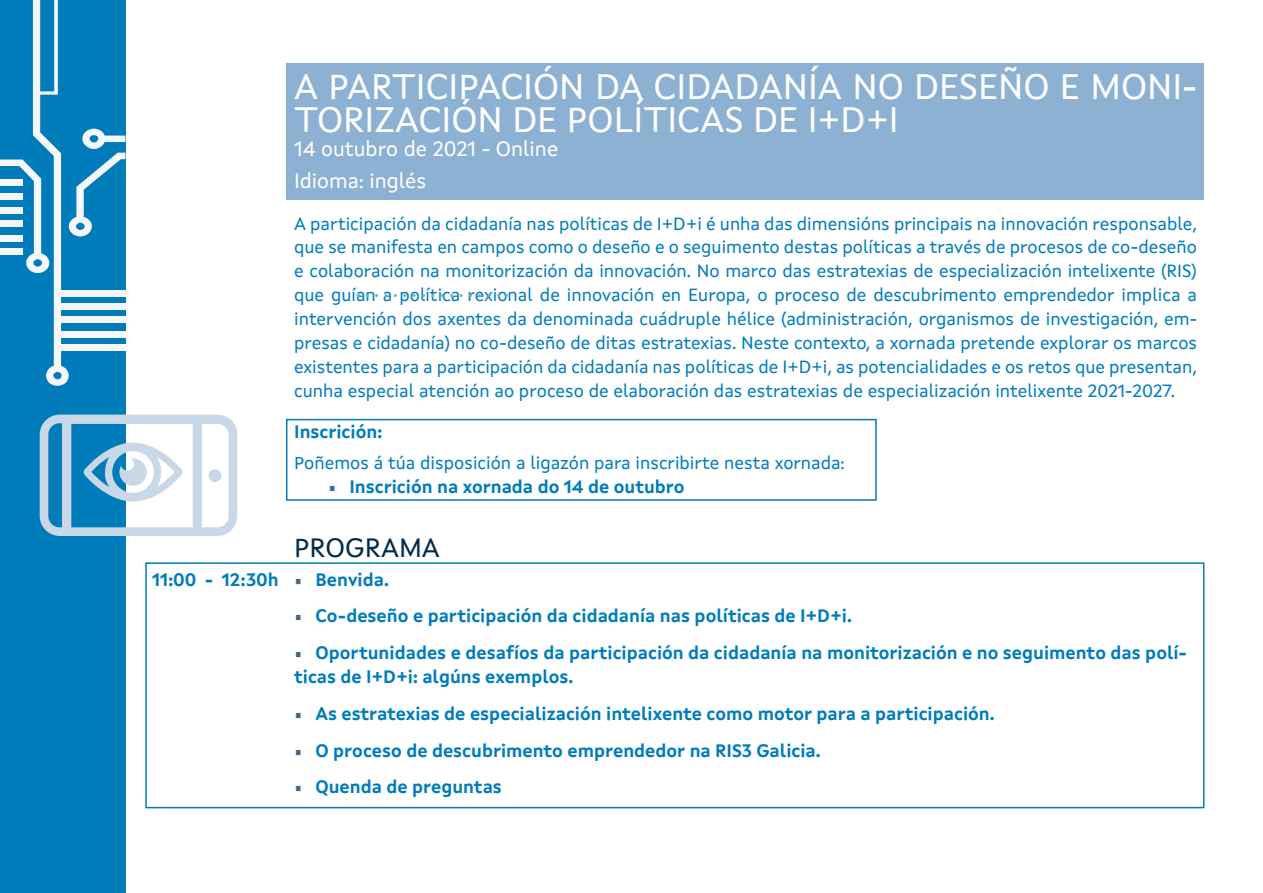
<style>
.page{position:relative;width:1263px;height:893px;background:#fff}
.page>*{position:absolute;margin:0;border:0;box-sizing:border-box;transform-origin:0 0}
.t1{font:36px/33px "Xunta Sans";color:#fff}
.t2{font:27px "Xunta Sans";color:#002b49}
.t3{font:21px/32.5px "Xunta Sans";color:#fff}
.t4{font:18px/24px "Xunta Sans";color:#007cba;text-align:justify}
.t5{font:700 18px/24px "Xunta Sans";color:#007cba}
.s1{font-family:"Titillium Web";font-weight:400;color:#466889}
</style>
<div class="page">
<div style="left:0;top:0;width:125px;height:893px;background:#007cba"></div>
<svg style="left:0;top:0;width:125px;height:386px"></svg>
<div style="left:287px;top:64px;width:917px;height:136px;background:#8db1d2"></div>
<svg style="left:367px;top:294px;width:140px;height:3px"></svg>
<div style="left:286px;top:419px;width:591px;height:82px;border:2px solid #007cba"></div>
<div style="left:145px;top:562px;width:1059px;height:246px;border:2px solid #007cba"></div>
<svg style="left:40px;top:415px;width:198px;height:121px"></svg>
<h1 class="t1" style="left:294px;top:70px;width:904px">A PARTICIPACIÓN DA CIDADANÍA NO DESEÑO E MONI-<br>TORIZACIÓN DE POLÍTICAS DE I+D+I</h1>
<p class="t3" style="left:294px;top:132px;width:266px">14 outubro de 2021 - Online<br>Idioma: inglés</p>
<p class="t4" style="left:294px;top:211px;width:904px">A participación da cidadanía nas políticas de I+D+i é unha das dimensións principais na innovación responsable, que se manifesta en campos como o deseño e o seguimento destas políticas a través de procesos de co-deseño e colaboración na monitorización da innovación. No marco das estratexias de especialización intelixente (RIS) que guían a política rexional de innovación en Europa, o proceso de descubrimento emprendedor implica a intervención dos axentes da denominada cuádruple hélice (administración, organismos de investigación, em&shy;presas e cidadanía) no co-deseño de ditas estratexias. Neste contexto, a xornada pretende explorar os marcos existentes para a participación da cidadanía nas políticas de I+D+i, as potencialidades e os retos que presentan, cunha especial atención ao proceso de elaboración das estratexias de especialización intelixente 2021-2027.</p>
<p class="t5" style="left:294px;top:420px;width:90px">Inscrición:</p>
<p class="t4" style="left:294px;top:450px;width:552px">Poñemos á túa disposición a ligazón para inscribirte nesta xornada:</p>
<p class="t5" style="left:328px;top:474px;width:358px"><span class="s1">•</span> Inscrición na xornada do 14 de outubro</p>
<p class="t5" style="left:152px;top:567px;width:128px">11:00 - 12:30h</p>
<h2 class="t2" style="left:294px;top:532px;width:147px">PROGRAMA</h2>
<p class="t5" style="left:294px;top:567px;width:96px"><span class="s1">•</span> Benvida.</p>
<p class="t5" style="left:294px;top:604px;width:559px"><span class="s1">•</span> Co-deseño e participación da cidadanía nas políticas de I+D+i.</p>
<p class="t5" style="left:294px;top:641px;width:894px"><span class="s1">•</span> Oportunidades e desafíos da participación da cidadanía na monitorización e no seguimento das polí&shy;ticas de I+D+i: algúns exemplos.</p>
<p class="t5" style="left:294px;top:702px;width:702px"><span class="s1">•</span> As estratexias de especialización intelixente como motor para a participación.</p>
<p class="t5" style="left:294px;top:738px;width:528px"><span class="s1">•</span> O proceso de descubrimento emprendedor na RIS3 Galicia.</p>
<p class="t5" style="left:294px;top:775px;width:209px"><span class="s1">•</span> Quenda de preguntas</p>
</div>
